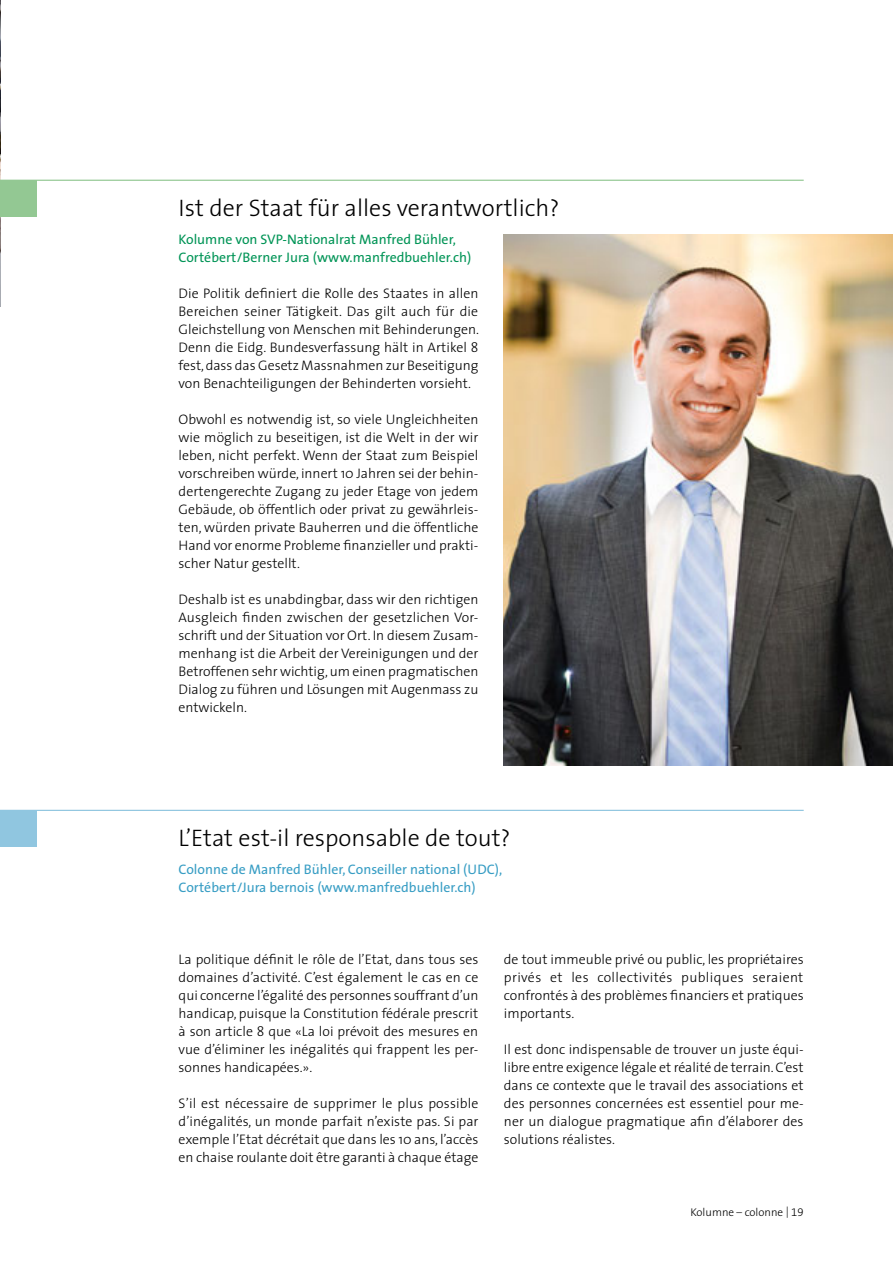
<style>
.page{position:relative;width:893px;height:1263px;background:#fff}
.page>*{position:absolute;margin:0;border:0;box-sizing:border-box;transform-origin:0 0}
.t1{font:300 24px "The Sans";color:#000}
.t2{font:300 13.8px/18px "The Sans";color:#000;text-align:justify}
.t3{font:13.8px/18px "The Sans";color:#379dc4}
.t4{font:13.8px/18px "The Sans";color:#009456}
.t5{font:300 11.25px "The Sans";color:#000}
.s1{font-family:"The Sans Light Expert";font-weight:400}
</style>
<div class="page">
<hr style="left:0;top:307px;width:1px;height:81px;background:#90c6e0">
<img style="left:0;top:1px;width:1px;height:306px">
<div style="left:0;top:811px;width:36px;height:36px;background:#90c6e0"></div>
<hr style="left:0;top:810px;width:804px;height:1px;background:#90c6e0">
<img style="left:504px;top:235px;width:389px;height:531px">
<div style="left:0;top:180px;width:36px;height:36px;background:#93c893"></div>
<hr style="left:0;top:180px;width:804px;height:1px;background:#93c893">
<h1 class="t1" style="left:179px;top:188px;width:382px">Ist der Staat für alles verantwortlich?</h1>
<p class="t4" style="left:179px;top:230px;width:294px">Kolumne von SVP-Nationalrat Manfred Bühler,<br>Cortébert/Berner Jura (www.manfredbuehler.ch)</p>
<p class="t2" style="left:179px;top:284px;width:302px">Die Politik definiert die Rolle des Staates in allen Bereichen seiner Tätigkeit. Das gilt auch für die Gleichstellung von Menschen mit Behinderungen.<br>Denn die Eidg. Bundesverfassung hält in Artikel 8 fest, dass das Gesetz Massnahmen zur Beseitigung von Benachteiligungen der Behinderten vorsieht.</p>
<p class="t2" style="left:179px;top:410px;width:301px">Obwohl es notwendig ist, so viele Ungleichheiten wie möglich zu beseitigen, ist die Welt in der wir leben, nicht perfekt. Wenn der Staat zum Beispiel vorschreiben würde, innert 10 Jahren sei der behin&shy;dertengerechte Zugang zu jeder Etage von jedem Gebäude, ob öffentlich oder privat zu gewährleis&shy;ten, würden private Bauherren und die öffentliche Hand vor enorme Probleme finanzieller und prakti&shy;scher Natur gestellt.</p>
<p class="t2" style="left:179px;top:590px;width:301px">Deshalb ist es unabdingbar, dass wir den richtigen Ausgleich finden zwischen der gesetzlichen Vor&shy;schrift und der Situation vor Ort. In diesem Zusam&shy;menhang ist die Arbeit der Vereinigungen und der Betroffenen sehr wichtig, um einen pragmatischen Dialog zu führen und Lösungen mit Augenmass zu entwickeln.</p>
<h1 class="t1" style="left:179px;top:818px;width:333px">L’Etat est-il responsable de tout?</h1>
<p class="t3" style="left:179px;top:860px;width:325px">Colonne de Manfred Bühler, Conseiller national (UDC),<br>Cortébert/Jura bernois (www.manfredbuehler.ch)</p>
<p class="t2" style="left:179px;top:950px;width:301px">La politique définit le rôle de l’Etat, dans tous ses domaines d’activité. C’est également le cas en ce qui concerne l’égalité des personnes souffrant d’un handicap, puisque la Constitution fédérale prescrit à son article 8 que «La loi prévoit des mesures en vue d’éliminer les inégalités qui frappent les per&shy;sonnes handicapées.».</p>
<p class="t2" style="left:179px;top:1094px;width:301px">S’il est nécessaire de supprimer le plus possible d’inégalités, un monde parfait n’existe pas. Si par exemple l’Etat décrétait que dans les 10 ans, l’accès en chaise roulante doit être garanti à chaque étage</p>
<p class="t2" style="left:504px;top:950px;width:301px">de tout immeuble privé ou public, les propriétaires privés et les collectivités publiques seraient confrontés à des problèmes financiers et pratiques importants.</p>
<p class="t2" style="left:504px;top:1040px;width:301px">Il est donc indispensable de trouver un juste équi&shy;libre entre exigence légale et réalité de terrain. C’est dans ce contexte que le travail des associations et des personnes concernées est essentiel pour me&shy;ner un dialogue pragmatique afin d’élaborer des solutions réalistes.</p>
<p class="t5" style="left:690px;top:1203px;width:115px">Kolumne – colonne | <span class="s1">19</span></p>
</div>
